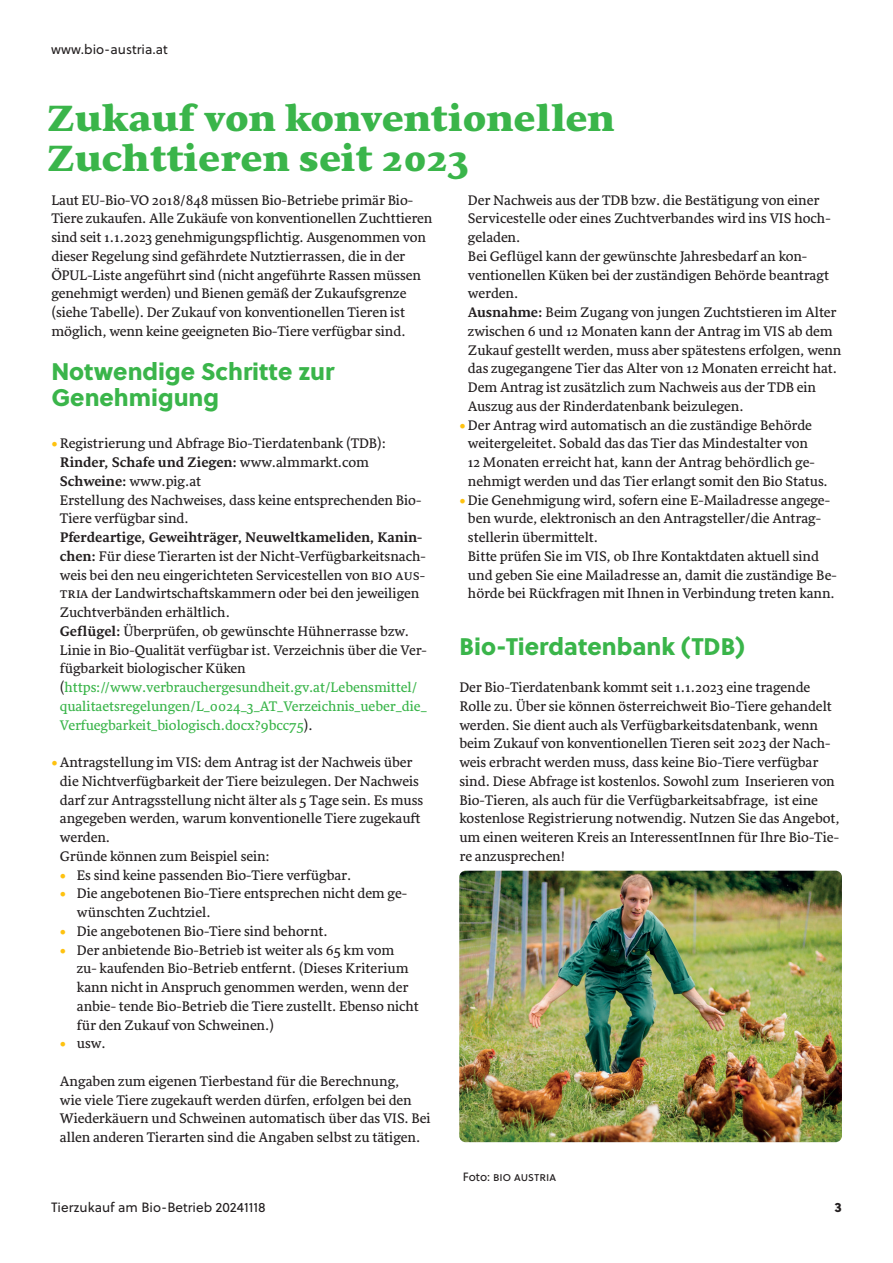
<style>
.page{position:relative;width:893px;height:1263px;background:#fff}
.page>*{position:absolute;margin:0;border:0;box-sizing:border-box;transform-origin:0 0}
.t1{font:37.5px/40.5px "Sirba Bl";letter-spacing:-.005em;color:#3ab54a}
.t2{font:24px/25.5px "Soleil Xb";color:#3ab54a}
.t3{font:14.25px/18.8px "Sirba";color:#231f20}
.t4{font:13.5px "Soleil";color:#231f20}
.t5{font:13.5px "Soleil Xb";color:#231f20}
.t6{font:12px "Soleil";color:#231f20}
.s1{color:#fec210}
.s2{font-weight:700}
.s3{color:#3ab54a}
</style>
<div class="page">
<img style="left:459px;top:871px;width:383px;height:271px">
<p class="t4" style="left:51px;top:41px;width:118px">www.bio-austria.at</p>
<h1 class="t1" style="left:47px;top:97px;width:569px">Zukauf von konventionellen<br>Zuchttieren seit 2023</h1>
<p class="t3" style="left:51px;top:191px;width:383px">Laut EU-Bio-VO 2018/848 müssen Bio-Betriebe primär Bio-Tiere zukaufen. Alle Zukäufe von konventionellen Zuchttieren sind seit 1.1.2023 genehmigungspflichtig. Ausgenommen von dieser Regelung sind gefährdete Nutztierrassen, die in der ÖPUL-Liste angeführt sind (nicht angeführte Rassen müssen genehmigt werden) und Bienen gemäß der Zukaufsgrenze (siehe Tabelle). Der Zukauf von konventionellen Tieren ist möglich, wenn keine geeigneten Bio-Tiere verfügbar sind.</p>
<h2 class="t2" style="left:51px;top:359px;width:284px">Notwendige Schritte zur<br>Genehmigung</h2>
<p class="t3" style="left:60px;top:435px;width:363px;text-indent:-9px"><span class="s1">•</span> Registrierung und Abfrage Bio-Tierdatenbank (TDB):<br><span class="s2">Rinder, Schafe und Ziegen:</span> www.almmarkt.com <span class="s2">Schweine:</span> www.pig.at<br>Erstellung des Nachweises, dass keine entsprechenden Bio-Tiere verfügbar sind.</p>
<p class="t3" style="left:60px;top:528px;width:368px"><span class="s2">Pferdeartige, Geweihträger, Neuweltkameliden, Kanin&shy;chen:</span> Für diese Tierarten ist der Nicht-Verfügbarkeitsnach&shy;weis bei den neu eingerichteten Servicestellen von BIO AUS-TRIA der Landwirtschaftskammern oder bei den jeweiligen Zuchtverbänden erhältlich.<br><span class="s2">Geflügel:</span> Überprüfen, ob gewünschte Hühnerrasse bzw.<br>Linie in Bio-Qualität verfügbar ist. Verzeichnis über die Ver&shy;fügbarkeit biologischer Küken (<span class="s3">https://www.verbrauchergesundheit.gv.at/Lebensmittel/ qualitaetsregelungen/L_0024_3_AT_Verzeichnis_ueber_die_ Verfuegbarkeit_biologisch.docx?9bcc75</span>).</p>
<p class="t3" style="left:60px;top:753px;width:365px;text-indent:-9px"><span class="s1">•</span> Antragstellung im VIS: dem Antrag ist der Nachweis über die Nichtverfügbarkeit der Tiere beizulegen. Der Nachweis darf zur Antragsstellung nicht älter als 5 Tage sein. Es muss angegeben werden, warum konventionelle Tiere zugekauft werden.<br>Gründe können zum Beispiel sein:</p>
<p class="t3" style="left:60px;top:866px;width:293px"><span class="s1">•</span> Es sind keine passenden Bio-Tiere verfügbar.</p>
<p class="t3" style="left:77px;top:885px;width:332px;text-indent:-17px"><span class="s1">•</span> Die angebotenen Bio-Tiere entsprechen nicht dem ge&shy;wünschten Zuchtziel.</p>
<p class="t3" style="left:60px;top:922px;width:269px"><span class="s1">•</span> Die angebotenen Bio-Tiere sind behornt.</p>
<p class="t3" style="left:77px;top:941px;width:343px;text-indent:-17px"><span class="s1">•</span> Der anbietende Bio-Betrieb ist weiter als 65 km vom<br>zu- kaufenden Bio-Betrieb entfernt. (Dieses Kriterium kann nicht in Anspruch genommen werden, wenn der anbie- tende Bio-Betrieb die Tiere zustellt. Ebenso nicht für den Zukauf von Schweinen.)</p>
<p class="t3" style="left:60px;top:1035px;width:47px"><span class="s1">•</span> usw.</p>
<p class="t3" style="left:60px;top:1072px;width:372px">Angaben zum eigenen Tierbestand für die Berechnung,<br>wie viele Tiere zugekauft werden dürfen, erfolgen bei den Wiederkäuern und Schweinen automatisch über das VIS. Bei allen anderen Tierarten sind die Angaben selbst zu tätigen.</p>
<p class="t3" style="left:468px;top:191px;width:375px">Der Nachweis aus der TDB bzw. die Bestätigung von einer Servicestelle oder eines Zuchtverbandes wird ins VIS hoch&shy;geladen.<br>Bei Geflügel kann der gewünschte Jahresbedarf an kon&shy;ventionellen Küken bei der zuständigen Behörde beantragt werden.<br><span class="s2">Ausnahme:</span> Beim Zugang von jungen Zuchtstieren im Alter zwischen 6 und 12 Monaten kann der Antrag im VIS ab dem Zukauf gestellt werden, muss aber spätestens erfolgen, wenn das zugegangene Tier das Alter von 12 Monaten erreicht hat.<br>Dem Antrag ist zusätzlich zum Nachweis aus der TDB ein Auszug aus der Rinderdatenbank beizulegen.</p>
<p class="t3" style="left:468px;top:416px;width:361px;text-indent:-9px"><span class="s1">•</span> Der Antrag wird automatisch an die zuständige Behörde weitergeleitet. Sobald das das Tier das Mindestalter von<br>12 Monaten erreicht hat, kann der Antrag behördlich ge&shy;nehmigt werden und das Tier erlangt somit den Bio Status.</p>
<p class="t3" style="left:468px;top:491px;width:370px;text-indent:-9px"><span class="s1">•</span> Die Genehmigung wird, sofern eine E-Mailadresse angege&shy;ben wurde, elektronisch an den Antragsteller/die Antrag&shy;stellerin übermittelt.<br>Bitte prüfen Sie im VIS, ob Ihre Kontaktdaten aktuell sind und geben Sie eine Mailadresse an, damit die zuständige Be&shy;hörde bei Rückfragen mit Ihnen in Verbindung treten kann.</p>
<h2 class="t2" style="left:459px;top:633px;width:287px">Bio-Tierdatenbank (TDB)</h2>
<p class="t3" style="left:459px;top:678px;width:382px">Der Bio-Tierdatenbank kommt seit 1.1.2023 eine tragende Rolle zu. Über sie können österreichweit Bio-Tiere gehandelt werden. Sie dient auch als Verfügbarkeitsdatenbank, wenn beim Zukauf von konventionellen Tieren seit 2023 der Nach&shy;weis erbracht werden muss, dass keine Bio-Tiere verfügbar sind. Diese Abfrage ist kostenlos. Sowohl zum Inserieren von Bio-Tieren, als auch für die Verfügbarkeitsabfrage, ist eine kostenlose Registrierung notwendig. Nutzen Sie das Angebot, um einen weiteren Kreis an InteressentInnen für Ihre Bio-Tie&shy;re anzusprechen!</p>
<p class="t6" style="left:463px;top:1169px;width:95px">Foto: BIO AUSTRIA</p>
<p class="t4" style="left:51px;top:1199px;width:216px">Tierzukauf am Bio-Betrieb 20241118</p>
<p class="t5" style="left:835px;top:1198px;width:9px">3</p>
</div>
